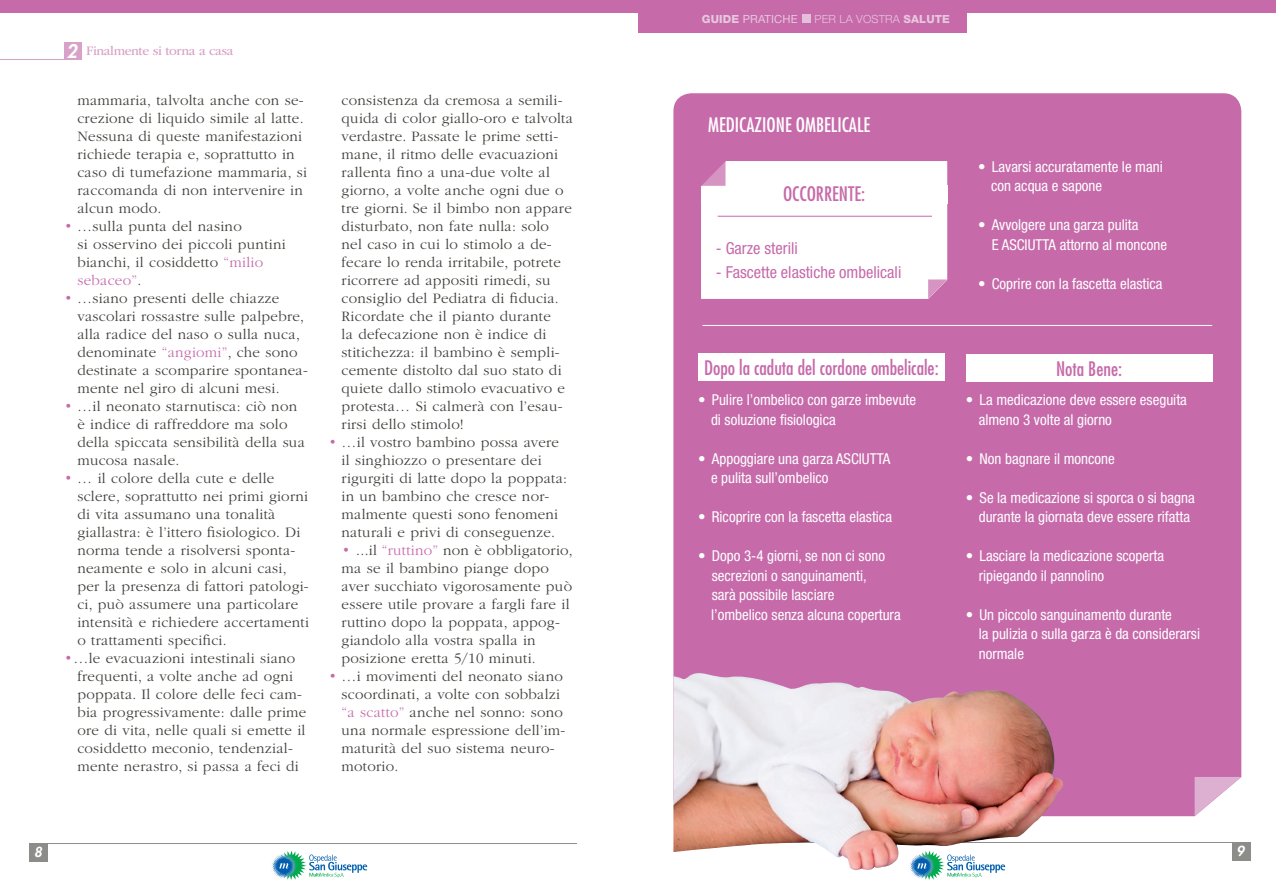
<style>
.page{position:relative;width:1276px;height:893px;background:#fff}
.page>*{position:absolute;margin:0;border:0;box-sizing:border-box;transform-origin:0 0}
.t1{font:condensed 19.5px "Futura Std";color:#c66aaa}
.t2{font:condensed 19.5px "Futura Std";color:#fff}
.t3{font:condensed 16.5px "Helvetica Neue LT Std";color:#c66aaa}
.t4{font:300 15px/18px "ITC Garamond Std";letter-spacing:.02em;color:#3e3d39}
.t5{font:condensed 15px/19.5px "Helvetica Neue LT Std";color:#fff}
.t6{font:300 15px "ITC Garamond Std";letter-spacing:.02em;color:#c66aaa}
.t7{font:300 14.85px/18px "ITC Garamond Std";letter-spacing:.02em;color:#3e3d39}
.t8{font:13.5px "ITC Garamond Std";letter-spacing:-.03em;color:#d8a1c8}
.t9{font:italic 800 13.5px "Futura Std";color:#fff}
.t10{font:300 11.25px "Helvetica Neue LT Std";letter-spacing:.015em;color:#e7c7de}
.t11{font:11.25px "Helvetica Neue LT Std";letter-spacing:.015em;color:#e7c7de}
.s1{font-family:"Futura Std";font-weight:800;font-style:italic;font-size:18.3px;color:#fff}
.s2{color:#c66aaa}
.s3{font-size:15px;color:#c66aaa}
.s4{font-size:14.85px;color:#3e3d39}
.s5{font-weight:800}
</style>
<div class="page">
<div style="left:0;top:0;width:1276px;height:13px;background:#c66aaa"></div>
<div style="left:638px;top:0;width:328px;height:33px;background:#c66aaa"></div>
<div style="left:802px;top:15px;width:8px;height:8px;background:#e4bfda"></div>
<div style="left:30px;top:843px;width:18px;height:18px;background:#8c8d88"></div>
<hr style="left:704px;top:842px;width:529px;height:1px;background:#8c8d88">
<div style="left:1232px;top:842px;width:18px;height:18px;background:#8c8d88"></div>
<hr style="left:48px;top:843px;width:529px;height:1px;background:#8c8d88">
<svg style="left:271px;top:850px;width:96px;height:30px"></svg>
<svg style="left:912px;top:872px;width:85px;height:8px"></svg>
<div style="left:673px;top:93px;width:568px;height:723px;background:#c66aaa"></div>
<div style="left:966px;top:354px;width:246px;height:27px;background:#fff"></div>
<div style="left:698px;top:353px;width:246px;height:27px;background:#fff"></div>
<div style="left:698px;top:118px;width:176px;height:23px;background:#c66aaa;border-radius:11px"></div>
<svg style="left:699px;top:160px;width:248px;height:139px"></svg>
<hr style="left:718px;top:216px;width:214px;height:1px;background:#c66aaa">
<svg style="left:1194px;top:777px;width:47px;height:39px"></svg>
<hr style="left:702px;top:325px;width:510px;height:1px;background:#fff">
<img style="left:673px;top:673px;width:391px;height:199px">
<div style="left:64px;top:42px;width:18px;height:17px;background:#d8a1c8"></div>
<hr style="left:0;top:59px;width:82px;height:1px;background:#d8a1c8">
<p class="t8" style="left:66px;top:43px;width:169px"><span class="s1">2</span> Finalmente si torna a casa</p>
<p class="t4" style="left:77px;top:92px;width:231px">mammaria, talvolta anche con se&shy;crezione di liquido simile al latte.<br>Nessuna di queste manifestazioni richiede terapia e, soprattutto in caso di tumefazione mammaria, si raccomanda di non intervenire in alcun modo.</p>
<p class="t7" style="left:77px;top:218px;width:210px;text-indent:-14px"><span class="s2">•</span> …sulla punta del nasino<br>si osservino dei piccoli puntini bianchi, il cosiddetto <span class="s3">“milio</span></p>
<p class="t6" style="left:77px;top:272px;width:65px">sebaceo”<span class="s4">.</span></p>
<p class="t7" style="left:77px;top:290px;width:232px;text-indent:-14px"><span class="s2">•</span> …siano presenti delle chiazze vascolari rossastre sulle palpebre, alla radice del naso o sulla nuca, denominate <span class="s3">“angiomi”</span>, che sono destinate a scomparire spontanea&shy;mente nel giro di alcuni mesi.</p>
<p class="t7" style="left:77px;top:398px;width:229px;text-indent:-14px"><span class="s2">•</span> …il neonato starnutisca: ciò non è indice di raffreddore ma solo della spiccata sensibilità della sua mucosa nasale.</p>
<p class="t4" style="left:77px;top:470px;width:233px;text-indent:-14px"><span class="s2">•</span> … il colore della cute e delle sclere, soprattutto nei primi giorni di vita assumano una tonalità giallastra: è l’ittero fisiologico. Di norma tende a risolversi sponta&shy;neamente e solo in alcuni casi, per la presenza di fattori patologi&shy;ci, può assumere una particolare intensità e richiedere accertamenti o trattamenti specifici.</p>
<p class="t4" style="left:77px;top:650px;width:230px;text-indent:-14px"><span class="s2">•</span>…le evacuazioni intestinali siano frequenti, a volte anche ad ogni poppata. Il colore delle feci cam&shy;bia progressivamente: dalle prime ore di vita, nelle quali si emette il cosiddetto meconio, tendenzial&shy;mente nerastro, si passa a feci di</p>
<p class="t4" style="left:342px;top:91px;width:233px">consistenza da cremosa a semili&shy;quida di color giallo-oro e talvolta verdastre. Passate le prime setti&shy;mane, il ritmo delle evacuazioni rallenta fino a una-due volte al giorno, a volte anche ogni due o tre giorni. Se il bimbo non appare disturbato, non fate nulla: solo nel caso in cui lo stimolo a de&shy;fecare lo renda irritabile, potrete ricorrere ad appositi rimedi, su consiglio del Pediatra di fiducia.<br>Ricordate che il pianto durante<br>la defecazione non è indice di stitichezza: il bambino è sempli&shy;cemente distolto dal suo stato di quiete dallo stimolo evacuativo e protesta… Si calmerà con l’esau&shy;rirsi dello stimolo!</p>
<p class="t4" style="left:342px;top:433px;width:227px;text-indent:-14px"><span class="s2">•</span> …il vostro bambino possa avere il singhiozzo o presentare dei rigurgiti di latte dopo la poppata: in un bambino che cresce nor&shy;malmente questi sono fenomeni naturali e privi di conseguenze.</p>
<p class="t4" style="left:342px;top:541px;width:233px"><span class="s2">•</span> ...il <span class="s2">“ruttino”</span> non è obbligatorio, ma se il bambino piange dopo aver succhiato vigorosamente può essere utile provare a fargli fare il ruttino dopo la poppata, appog&shy;giandolo alla vostra spalla in posizione eretta 5/10 minuti.</p>
<p class="t4" style="left:342px;top:667px;width:225px;text-indent:-14px"><span class="s2">•</span> …i movimenti del neonato siano scoordinati, a volte con sobbalzi <span class="s2">“a scatto”</span> anche nel sonno: sono una normale espressione dell’im&shy;maturità del suo sistema neuro&shy;motorio.</p>
<p class="t11" style="left:702px;top:12px;width:97px"><span class="s5">GUIDE</span> PRATICHE</p>
<p class="t10" style="left:814px;top:12px;width:137px">PER LA VOSTRA <span class="s5">SALUTE</span></p>
<h1 class="t2" style="left:708px;top:113px;width:164px">MEDICAZIONE OMBELICALE</h1>
<h1 class="t1" style="left:783px;top:182px;width:84px">OCCORRENTE:</h1>
<p class="t3" style="left:716px;top:238px;width:83px">- Garze sterili</p>
<p class="t3" style="left:716px;top:262px;width:187px">- Fascette elastiche ombelicali</p>
<p class="t5" style="left:991px;top:157px;width:173px;text-indent:-13px">• Lavarsi accuratamente le mani con acqua e sapone</p>
<p class="t5" style="left:992px;top:215px;width:177px;text-indent:-14px">• Avvolgere una garza pulita<br>E ASCIUTTA attorno al moncone</p>
<p class="t5" style="left:978px;top:274px;width:186px">• Coprire con la fascetta elastica</p>
<h1 class="t1" style="left:704px;top:356px;width:236px">Dopo la caduta del cordone ombelicale:</h1>
<h1 class="t1" style="left:1056px;top:357px;width:68px">Nota Bene:</h1>
<p class="t5" style="left:711px;top:390px;width:207px;text-indent:-13px">• Pulire l’ombelico con garze imbevute di soluzione fisiologica</p>
<p class="t5" style="left:711px;top:448px;width:181px;text-indent:-13px">• Appoggiare una garza ASCIUTTA e pulita sull’ombelico</p>
<p class="t5" style="left:698px;top:507px;width:195px">• Ricoprire con la fascetta elastica</p>
<p class="t5" style="left:711px;top:546px;width:191px;text-indent:-13px">• Dopo 3-4 giorni, se non ci sono secrezioni o sanguinamenti,<br>sarà possibile lasciare<br>l’ombelico senza alcuna copertura</p>
<p class="t5" style="left:978px;top:390px;width:210px;text-indent:-13px">• La medicazione deve essere eseguita almeno 3 volte al giorno</p>
<p class="t5" style="left:966px;top:449px;width:150px">• Non bagnare il moncone</p>
<p class="t5" style="left:966px;top:488px;width:230px;text-align:center">• Se la medicazione si sporca o si bagna durante la giornata deve essere rifatta</p>
<p class="t5" style="left:978px;top:546px;width:187px;text-indent:-13px">• Lasciare la medicazione scoperta ripiegando il pannolino</p>
<p class="t5" style="left:978px;top:605px;width:223px;text-indent:-13px">• Un piccolo sanguinamento durante<br>la pulizia o sulla garza è da considerarsi normale</p>
<p class="t9" style="left:34px;top:844px;width:9px">8</p>
<p class="t9" style="left:1236px;top:842px;width:9px">9</p>
</div>
